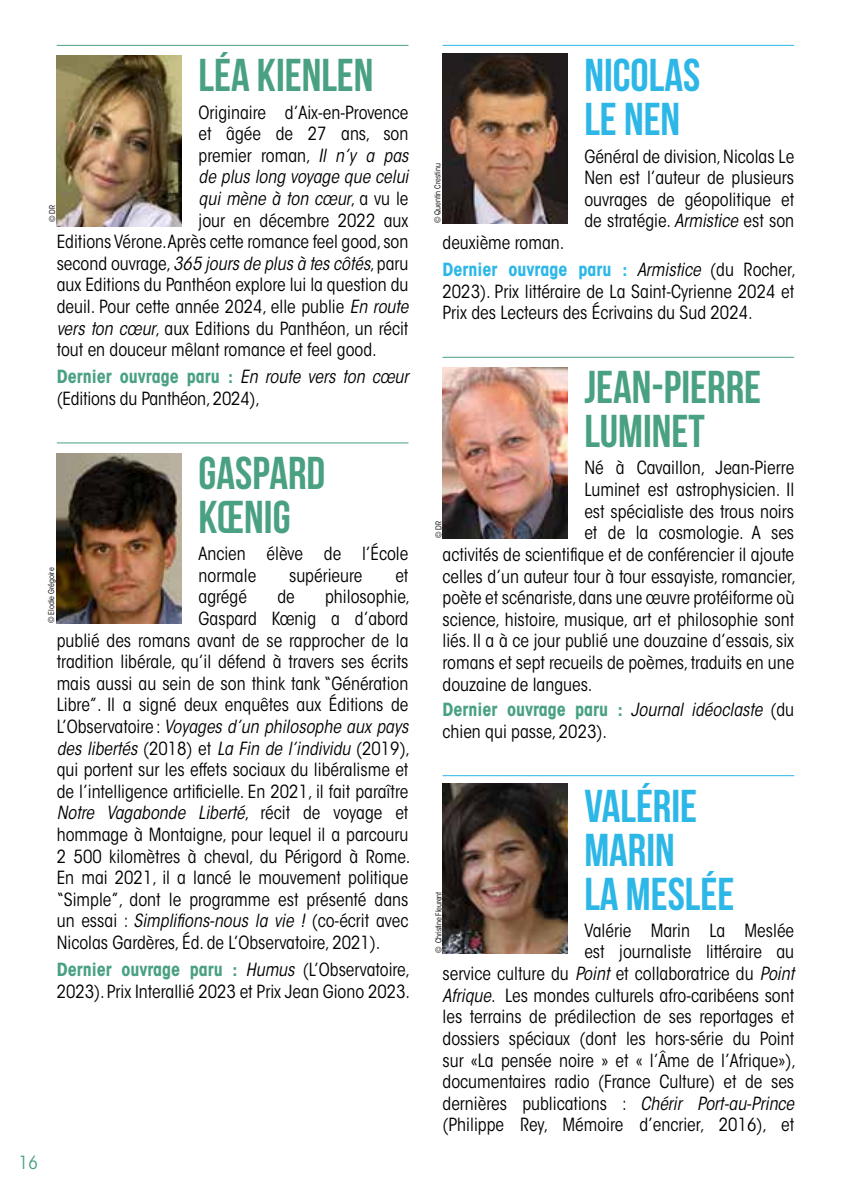
<style>
.page{position:relative;width:851px;height:1191px;background:#fff}
.page>*{position:absolute;margin:0;border:0;box-sizing:border-box;transform-origin:0 0}
.t1{font:700 46px/44px "Bebas Neue";color:#49a182}
.t2{font:700 46px/44px "Bebas Neue";color:#2cb7e7}
.t3{font:condensed 18px/21.6px "ITC Avant Garde Std";color:#000}
.t4{font:italic condensed 18px "ITC Avant Garde Std";color:#000}
.t5{font:condensed 18px "ITC Avant Garde Std";color:#49a182}
.t6{font:condensed 8px "ITC Avant Garde Std";color:#000}
.t7{font:condensed 8px "ITC Avant Garde Std";letter-spacing:-.02em;color:#000}
.s1{font-style:italic}
.s2{font-style:normal}
.s3{font-weight:700;color:#49a182}
.s4{font-weight:700;color:#2cb7e7}
</style>
<div class="page">
<hr style="left:57px;top:45px;width:351px;height:1px;background:#49a182">
<hr style="left:57px;top:442px;width:351px;height:1px;background:#49a182">
<img style="left:57px;top:56px;width:124px;height:170px">
<img style="left:57px;top:453px;width:124px;height:170px">
<hr style="left:442px;top:45px;width:352px;height:1px;background:#2cb7e7">
<hr style="left:442px;top:357px;width:352px;height:1px;background:#49a182">
<hr style="left:442px;top:775px;width:352px;height:1px;background:#2cb7e7">
<img style="left:442px;top:53px;width:125px;height:170px">
<img style="left:442px;top:368px;width:125px;height:170px">
<img style="left:442px;top:783px;width:125px;height:170px">
<h1 class="t1" style="left:198px;top:53px;width:176px">LÉA KIENLEN</h1>
<p class="t3" style="left:198px;top:101px;width:211px">Originaire d’Aix-en-Provence</p>
<p class="t3" style="left:198px;top:123px;width:211px">et âgée de 27 ans, son</p>
<p class="t3" style="left:198px;top:144px;width:215px">premier roman, <span class="s1">Il n’y a pas</span></p>
<p class="t4" style="left:198px;top:166px;width:215px">de plus long voyage que celui</p>
<p class="t4" style="left:198px;top:188px;width:211px">qui mène à ton cœur<span class="s2">, a v u l e</span></p>
<p class="t3" style="left:198px;top:209px;width:211px">jour en décembre 2022 aux</p>
<p class="t3" style="left:57px;top:231px;width:353px">Editions Vérone. Après cette romance feel good, son</p>
<p class="t4" style="left:57px;top:252px;width:353px"><span class="s2">second ouvrage,</span> 365 jours de plus à tes côtés<span class="s2">, paru</span></p>
<p class="t3" style="left:57px;top:274px;width:353px">aux Editions du Panthéon explore lui la question du</p>
<p class="t3" style="left:57px;top:296px;width:357px">deuil. Pour cette année 2024, elle publie <span class="s1">En route</span></p>
<p class="t3" style="left:57px;top:317px;width:353px"><span class="s1">vers ton cœur</span>, aux Editions du Panthéon, un récit</p>
<p class="t3" style="left:57px;top:339px;width:321px">tout en douceur mêlant romance et feel good.</p>
<p class="t3" style="left:57px;top:366px;width:353px"><span class="s3">Dernier ouvrage paru :</span> <span class="s1">En route vers ton cœur </span>(Editions du Panthéon, 2024),</p>
<p class="t6" style="left:47px;top:222px;width:18px;rotate:-90deg">© DR</p>
<h1 class="t1" style="left:198px;top:450px;width:128px">GASPARD<br>KœNIG</h1>
<p class="t3" style="left:198px;top:543px;width:211px">Ancien élève de l’École normale</p>
<p class="t3" style="left:289px;top:564px;width:75px">supérieure</p>
<p class="t3" style="left:395px;top:564px;width:15px">et</p>
<p class="t6" style="left:46px;top:623px;width:57px;rotate:-90deg">© Elodie Grégoire</p>
<p class="t3" style="left:198px;top:586px;width:50px">agrégé</p>
<p class="t3" style="left:277px;top:586px;width:19px">de</p>
<p class="t3" style="left:325px;top:586px;width:87px">philosophie,</p>
<p class="t3" style="left:198px;top:607px;width:211px">Gaspard Kœnig a d’abord</p>
<p class="t3" style="left:57px;top:629px;width:353px">publié des romans avant de se rapprocher de la</p>
<p class="t3" style="left:57px;top:651px;width:353px">tradition libérale, qu’il défend à travers ses écrits</p>
<p class="t3" style="left:57px;top:672px;width:353px">mais aussi au sein de son think tank “Génération</p>
<p class="t3" style="left:57px;top:694px;width:353px">Libre”. Il a signé deux enquêtes aux Éditions de</p>
<p class="t4" style="left:57px;top:715px;width:357px"><span class="s2">L’ O b s e rva t o i re :</span> Voyages d’un philosophe aux pays</p>
<p class="t4" style="left:57px;top:737px;width:355px">des libertés <span class="s2">( 2 0 1 8 ) e t</span> La Fin de l’individu <span class="s2">( 2 0 1 9 ) ,</span></p>
<p class="t3" style="left:57px;top:759px;width:353px">qui portent sur les effets sociaux du libéralisme et</p>
<p class="t3" style="left:57px;top:780px;width:353px">de l’intelligence artificielle. En 2021, il fait paraître</p>
<p class="t4" style="left:57px;top:802px;width:353px">Notre Vagabonde Liberté<span class="s2">, ré c i t d e vo ya g e e t</span></p>
<p class="t3" style="left:57px;top:823px;width:353px">hommage à Montaigne, pour lequel il a parcouru</p>
<p class="t3" style="left:57px;top:845px;width:355px">2 500 kilomètres à cheval, du Périgord à Rome.</p>
<p class="t3" style="left:57px;top:867px;width:353px">En mai 2021, il a lancé le mouvement politique</p>
<p class="t3" style="left:57px;top:888px;width:353px">“Simple”, dont le programme est présenté dans</p>
<p class="t4" style="left:57px;top:910px;width:353px"><span class="s2">u n e s s a i :</span> Simplifions-nous la vie ! <span class="s2">(co- é c r i t a ve c</span></p>
<p class="t3" style="left:57px;top:931px;width:325px">Nicolas Gardères, Éd. de L’Observatoire, 2021).</p>
<p class="t3" style="left:57px;top:959px;width:355px"><span class="s3">Dernier ouvrage paru :</span> <span class="s1">Humus</span> (L’Observatoire,<br>2023). Prix Interallié 2023 et Prix Jean Giono 2023.</p>
<p class="t5" style="left:19px;top:1152px;width:20px">16</p>
<h1 class="t2" style="left:584px;top:53px;width:117px">NICOLAS<br>LE NEN</h1>
<p class="t3" style="left:584px;top:145px;width:211px;text-align:justify">Général de division, Nicolas Le Nen est l’auteur de plusieurs ouvrages de géopolitique et de stratégie. <span class="s1">Armistice</span> est son</p>
<p class="t3" style="left:442px;top:229px;width:355px;line-height:27.2px">deuxième roman.<br><span class="s4">Dernier ouvrage paru :</span> <span class="s1">Armistice</span> (du Rocher,</p>
<p class="t3" style="left:442px;top:281px;width:353px">2023). Prix littéraire de La Saint-Cyrienne 2024 et<br>Prix des Lecteurs des Écrivains du Sud 2024.</p>
<p class="t6" style="left:432px;top:223px;width:61px;rotate:-90deg">© Quentin Crestinu</p>
<h1 class="t1" style="left:584px;top:365px;width:178px">JEAN-PIERRE<br>LUMINET</h1>
<p class="t3" style="left:584px;top:457px;width:211px">Né à Cavaillon, Jean-Pierre</p>
<p class="t3" style="left:584px;top:479px;width:211px">Luminet est astrophysicien. Il</p>
<p class="t3" style="left:584px;top:500px;width:211px">est spécialiste des trous noirs</p>
<p class="t3" style="left:584px;top:522px;width:211px">et de la cosmologie. A ses</p>
<p class="t3" style="left:442px;top:543px;width:353px">activités de scientifique et de conférencier il ajoute</p>
<p class="t3" style="left:442px;top:565px;width:355px">celles d’un auteur tour à tour essayiste, romancier,</p>
<p class="t3" style="left:442px;top:587px;width:353px">poète et scénariste, dans une œuvre protéiforme où</p>
<p class="t3" style="left:442px;top:608px;width:353px">science, histoire, musique, art et philosophie sont</p>
<p class="t3" style="left:442px;top:630px;width:353px">liés. Il a à ce jour publié une douzaine d’essais, six</p>
<p class="t3" style="left:442px;top:651px;width:353px">romans et sept recueils de poèmes, traduits en une</p>
<p class="t3" style="left:442px;top:673px;width:151px">douzaine de langues.</p>
<p class="t3" style="left:442px;top:699px;width:353px"><span class="s3">Dernier ouvrage paru :</span> <span class="s1">Journal idéoclaste</span> (du chien qui passe, 2023).</p>
<p class="t6" style="left:434px;top:538px;width:18px;rotate:-90deg">© DR</p>
<h1 class="t2" style="left:584px;top:783px;width:151px">VALÉRIE<br>MARIN<br>LA MESLÉE</h1>
<p class="t3" style="left:442px;top:919px;width:357px;text-align:right">Valérie Marin La Meslée<br>est journaliste littéraire au<br>service culture du <span class="s1">Point</span> et collaboratrice du <span class="s1">Point Afrique</span>. Les mondes culturels afro-caribéens sont les terrains de prédilection de ses reportages et dossiers spéciaux (dont les hors-série du Point sur «La pensée noire » et « l’Âme de l’Afrique»), documentaires radio (France Culture) et de ses dernières publications : <span class="s1">Chérir Port-au-Prince </span>(Philippe Rey, Mémoire d’encrier, 2016), et</p>
<p class="t7" style="left:433px;top:953px;width:63px;rotate:-90deg">© Christine Fleurent</p>
</div>
